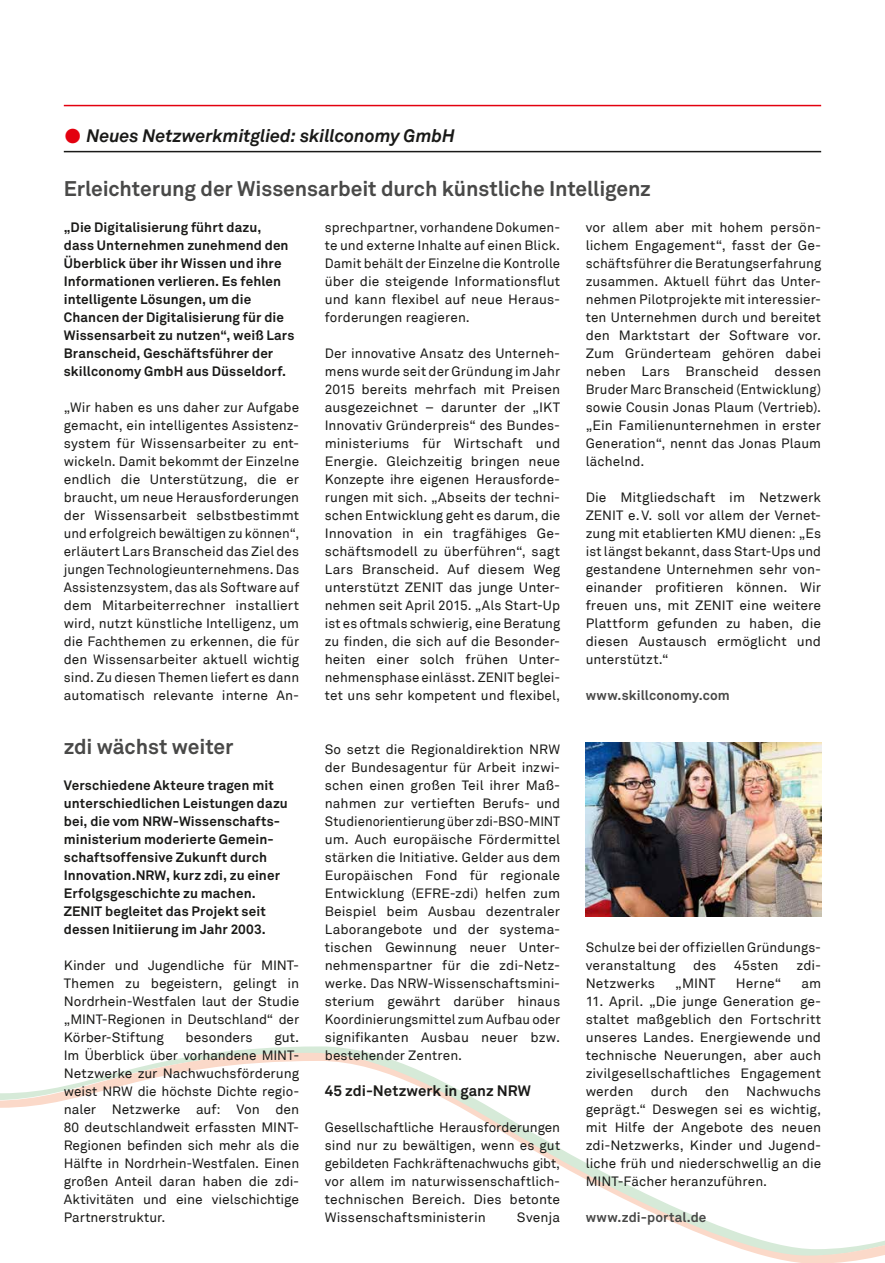
<style>
.page{position:relative;width:885px;height:1263px;background:#fff}
.page>*{position:absolute;margin:0;border:0;box-sizing:border-box;transform-origin:0 0}
.t1{font:700 21px "Akkurat";letter-spacing:-.005em;color:#494948}
.t2{font:italic 700 18px "Akkurat";letter-spacing:-.005em;color:#1a1a18}
.t3{font:700 15px "Akkurat";color:#1a1a18}
.t4{font:13.5px/18px "Akkurat";letter-spacing:.005em;color:#1a1a18;text-align:justify}
.t5{font:700 13.5px/18px "Akkurat";letter-spacing:.01em;color:#1a1a18}
.t6{font:700 13.5px "Akkurat";letter-spacing:.01em;color:#494948}
.s1{font-family:"Button Bonus Circle Negative";font-weight:400;font-style:normal;color:#e3000f}
</style>
<div class="page">
<hr style="left:64px;top:105px;width:757px;height:1px;background:#e3000f">
<svg style="left:0;top:1053px;width:884px;height:210px"></svg>
<hr style="left:64px;top:151px;width:757px;height:1px;background:#1a1a18">
<img style="left:585px;top:742px;width:236px;height:174px">
<h2 class="t2" style="left:64px;top:125px;width:392px"><span class="s1">£</span> Neues Netzwerkmitglied: skillconomy GmbH</h2>
<h1 class="t1" style="left:64px;top:176px;width:588px">Erleichterung der Wissensarbeit durch künstliche Intelligenz</h1>
<p class="t5" style="left:64px;top:219px;width:232px">„Die Digitalisierung führt dazu, dass Unternehmen zunehmend den Überblick über ihr Wissen und ihre Informationen verlieren. Es fehlen intelligente Lösungen, um die Chancen der Digitalisierung für die Wissensarbeit zu nutzen“, weiß Lars Branscheid, Geschäftsführer der skillconomy GmbH aus Düsseldorf.</p>
<p class="t4" style="left:64px;top:399px;width:237px">„Wir haben es uns daher zur Aufgabe gemacht, ein intelligentes Assistenz&shy;system für Wissensarbeiter zu ent&shy;wickeln. Damit bekommt der Einzelne endlich die Unterstützung, die er braucht, um neue Herausforderungen der Wissensarbeit selbstbestimmt und erfolgreich bewältigen zu können“, erläutert Lars Branscheid das Ziel des jungen Technologieunternehmens. Das Assistenzsystem, das als Software auf dem Mitarbeiterrechner installiert wird, nutzt künstliche Intelligenz, um die Fachthemen zu erkennen, die für den Wissensarbeiter aktuell wichtig sind. Zu diesen Themen liefert es dann automatisch relevante interne An-</p>
<p class="t4" style="left:585px;top:219px;width:237px">vor allem aber mit hohem persön&shy;lichem Engagement“, fasst der Ge&shy;schäftsführer die Beratungserfahrung zusammen. Aktuell führt das Unter&shy;nehmen Pilotprojekte mit interessier&shy;ten Unternehmen durch und bereitet den Marktstart der Software vor.<br>Zum Gründerteam gehören dabei neben Lars Branscheid dessen Bruder Marc Branscheid (Entwicklung) sowie Cousin Jonas Plaum (Vertrieb). „Ein Familienunternehmen in erster Generation“, nennt das Jonas Plaum lächelnd.</p>
<p class="t4" style="left:585px;top:489px;width:237px">Die Mitgliedschaft im Netzwerk ZENIT e.V. soll vor allem der Vernet&shy;zung mit etablierten KMU dienen: „Es ist längst bekannt, dass Start-Ups und gestandene Unternehmen sehr von&shy;einander profitieren können. Wir freuen uns, mit ZENIT eine weitere Plattform gefunden zu haben, die diesen Austausch ermöglicht und unterstützt.“</p>
<p class="t6" style="left:585px;top:687px;width:146px">www.skillconomy.com</p>
<p class="t4" style="left:325px;top:219px;width:237px">sprechpartner, vorhandene Dokumen&shy;te und externe Inhalte auf einen Blick.<br>Damit behält der Einzelne die Kontrolle über die steigende Informationsflut und kann flexibel auf neue Heraus&shy;forderungen reagieren.</p>
<p class="t4" style="left:325px;top:345px;width:237px">Der innovative Ansatz des Unterneh&shy;mens wurde seit der Gründung im Jahr 2015 bereits mehrfach mit Preisen ausgezeichnet – darunter der „IKT Innovativ Gründerpreis“ des Bundes&shy;ministeriums für Wirtschaft und Energie. Gleichzeitig bringen neue Konzepte ihre eigenen Herausforde&shy;rungen mit sich. „Abseits der techni&shy;schen Entwicklung geht es darum, die Innovation in ein tragfähiges Ge&shy;schäftsmodell zu überführen“, sagt Lars Branscheid. Auf diesem Weg unterstützt ZENIT das junge Unter&shy;nehmen seit April 2015. „Als Start-Up ist es oftmals schwierig, eine Beratung zu finden, die sich auf die Besonder&shy;heiten einer solch frühen Unter&shy;nehmensphase einlässt. ZENIT beglei&shy;tet uns sehr kompetent und flexibel,</p>
<h1 class="t1" style="left:64px;top:734px;width:171px">zdi wächst weiter</h1>
<p class="t5" style="left:64px;top:777px;width:225px">Verschiedene Akteure tragen mit unterschiedlichen Leistungen dazu bei, die vom NRW-Wissenschafts&shy;ministerium moderierte Gemein&shy;schaftsoffensive Zukunft durch Innovation.NRW, kurz zdi, zu einer Erfolgsgeschichte zu machen.<br>ZENIT begleitet das Projekt seit dessen Initiierung im Jahr 2003.</p>
<p class="t4" style="left:64px;top:957px;width:237px;text-align:left">Kinder und Jugendliche für MINT-<br>Themen zu begeistern, gelingt in<br>Nordrhein-Westfalen laut der Studie „MINT-Regionen in Deutschland“ der<br>Körber-Stiftung</p>
<p class="t4" style="left:185px;top:1029px;width:69px">besonders</p>
<p class="t4" style="left:64px;top:1029px;width:237px;text-align:left;text-indent:210px">gut.<br>Im Überblick über vorhandene MINT-<br>Netzwerke zur Nachwuchsförderung weist NRW die höchste Dichte regio&shy;naler Netzwerke auf: Von den<br>80 deutschlandweit erfassten MINT-<br>Regionen befinden sich mehr als die<br>Hälfte in Nordrhein-Westfalen. Einen großen Anteil daran haben die zdi-<br>Aktivitäten und eine vielschichtige<br>Partnerstruktur.</p>
<p class="t4" style="left:325px;top:741px;width:237px">So setzt die Regionaldirektion NRW der Bundesagentur für Arbeit inzwi&shy;schen einen großen Teil ihrer Maß&shy;nahmen zur vertieften Berufs- und Studienorientierung über zdi-BSO-MINT um. Auch europäische Fördermittel stärken die Initiative. Gelder aus dem Europäischen Fond für regionale Entwicklung (EFRE-zdi) helfen zum Beispiel beim Ausbau dezentraler Laborangebote und der systema&shy;tischen Gewinnung neuer Unter&shy;nehmenspartner für die zdi-Netz&shy;werke. Das NRW-Wissenschaftsmini&shy;sterium gewährt darüber hinaus Koordinierungsmittel zum Aufbau oder signifikanten Ausbau neuer bzw. bestehender Zentren.</p>
<p class="t3" style="left:325px;top:1082px;width:207px">45 zdi-Netzwerk in ganz NRW</p>
<p class="t4" style="left:325px;top:1119px;width:237px;text-align:left">Gesellschaftliche Herausforderungen sind nur zu bewältigen, wenn es gut gebildeten Fachkräftenachwuchs gibt, vor allem im naturwissenschaftlich&shy;technischen Bereich. Dies betonte Wissenschaftsministerin</p>
<p class="t4" style="left:517px;top:1209px;width:45px">Svenja</p>
<p class="t4" style="left:585px;top:939px;width:237px">Schulze bei der offiziellen Gründungs&shy;veranstaltung</p>
<p class="t4" style="left:693px;top:957px;width:25px">des</p>
<p class="t4" style="left:734px;top:957px;width:46px">45sten</p>
<p class="t4" style="left:796px;top:957px;width:24px">zdi-</p>
<p class="t4" style="left:585px;top:975px;width:71px">Netzwerks</p>
<p class="t4" style="left:675px;top:975px;width:42px">„MINT</p>
<p class="t4" style="left:735px;top:975px;width:47px">Herne“</p>
<p class="t4" style="left:801px;top:975px;width:21px">am</p>
<p class="t4" style="left:585px;top:993px;width:237px">11. April. „Die junge Generation ge&shy;staltet maßgeblich den Fortschritt unseres Landes. Energiewende und technische Neuerungen, aber auch zivilgesellschaftliches Engagement werden</p>
<p class="t4" style="left:585px;top:1083px;width:237px;text-indent:160px">Nachwuchs geprägt.“ Deswegen sei es wichtig, mit Hilfe der Angebote des neuen zdi-Netzwerks, Kinder und Jugend&shy;liche früh und niederschwellig an die MINT-Fächer heranzuführen.</p>
<p class="t6" style="left:585px;top:1209px;width:122px">www.zdi-portal.de</p>
<p class="t4" style="left:650px;top:1083px;width:39px">durch</p>
<p class="t4" style="left:705px;top:1083px;width:25px">den</p>
</div>
